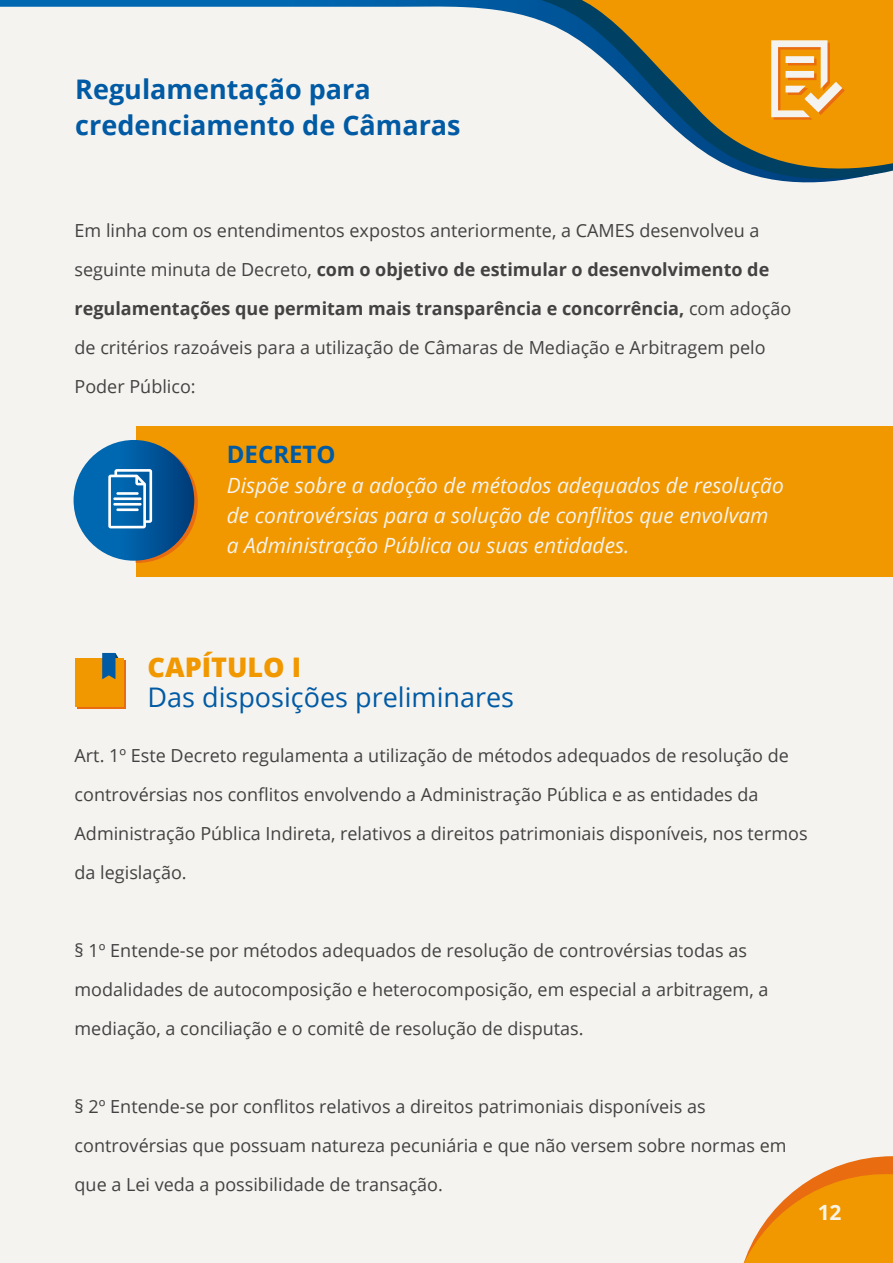
<style>
.page{position:relative;width:893px;height:1263px;background:#f5f3ef}
.page>*{position:absolute;margin:0;border:0;box-sizing:border-box;transform-origin:0 0}
.t1{font:700 27px/36px "Open Sans";color:#005aa4}
.t2{font:27px "Open Sans";color:#005aa4}
.t3{font:800 27px "Open Sans";color:#f19800}
.t4{font:700 24px "Open Sans";color:#005aa4}
.t5{font:italic 21px/30px "Open Sans";color:#f5f3ef}
.t6{font:700 21px "Open Sans";color:#f7f3e8}
.t7{font:18px/39px "Open Sans";color:#434141}
.s1{font-weight:700}
</style>
<div class="page">
<svg style="left:746px;top:173px;width:135px;height:8px"></svg>
<svg style="left:0;top:0;width:893px;height:173px"></svg>
<svg style="left:743px;top:1156px;width:150px;height:107px"></svg>
<div style="left:136px;top:426px;width:757px;height:151px;background:#f19800"></div>
<div style="left:74px;top:440px;width:120px;height:121px;background:#0067b1;border-radius:60px"></div>
<svg style="left:771px;top:40px;width:74px;height:80px"></svg>
<svg style="left:108px;top:442px;width:90px;height:121px"></svg>
<div style="left:77px;top:660px;width:49px;height:49px;background:linear-gradient(to right,#f19800,#f19800)"></div>
<div style="left:75px;top:658px;width:49px;height:48px;background:#f19800"></div>
<svg style="left:102px;top:653px;width:17px;height:26px"></svg>
<h1 class="t1" style="left:75px;top:70px;width:387px">Regulamentação para credenciamento de Câmaras</h1>
<p class="t7" style="left:75px;top:211px;width:718px">Em linha com os entendimentos expostos anteriormente, a CAMES desenvolveu a seguinte minuta de Decreto, <span class="s1">com o objetivo de estimular o desenvolvimento de regulamentações que permitam mais transparência e concorrência,</span> com adoção de critérios razoáveis para a utilização de Câmaras de Mediação e Arbitragem pelo Poder Público:</p>
<h2 class="t4" style="left:227px;top:437px;width:110px">DECRETO</h2>
<p class="t5" style="left:227px;top:470px;width:558px">Dispõe sobre a adoção de métodos adequados de resolução de controvérsias para a solução de conflitos que envolvam a Administração Pública ou suas entidades.</p>
<h1 class="t3" style="left:148px;top:646px;width:155px">CAPÍTULO I</h1>
<h1 class="t2" style="left:148px;top:678px;width:368px">Das disposições preliminares</h1>
<p class="t7" style="left:75px;top:735px;width:734px">Art. 1º Este Decreto regulamenta a utilização de métodos adequados de resolução de controvérsias nos conflitos envolvendo a Administração Pública e as entidades da Administração Pública Indireta, relativos a direitos patrimoniais disponíveis, nos termos da legislação.</p>
<p class="t7" style="left:75px;top:930px;width:695px">§ 1º Entende-se por métodos adequados de resolução de controvérsias todas as modalidades de autocomposição e heterocomposição, em especial a arbitragem, a mediação, a conciliação e o comitê de resolução de disputas.</p>
<p class="t7" style="left:75px;top:1086px;width:713px">§ 2º Entende-se por conflitos relativos a direitos patrimoniais disponíveis as controvérsias que possuam natureza pecuniária e que não versem sobre normas em que a Lei veda a possibilidade de transação.</p>
<p class="t6" style="left:818px;top:1198px;width:25px">12</p>
</div>
